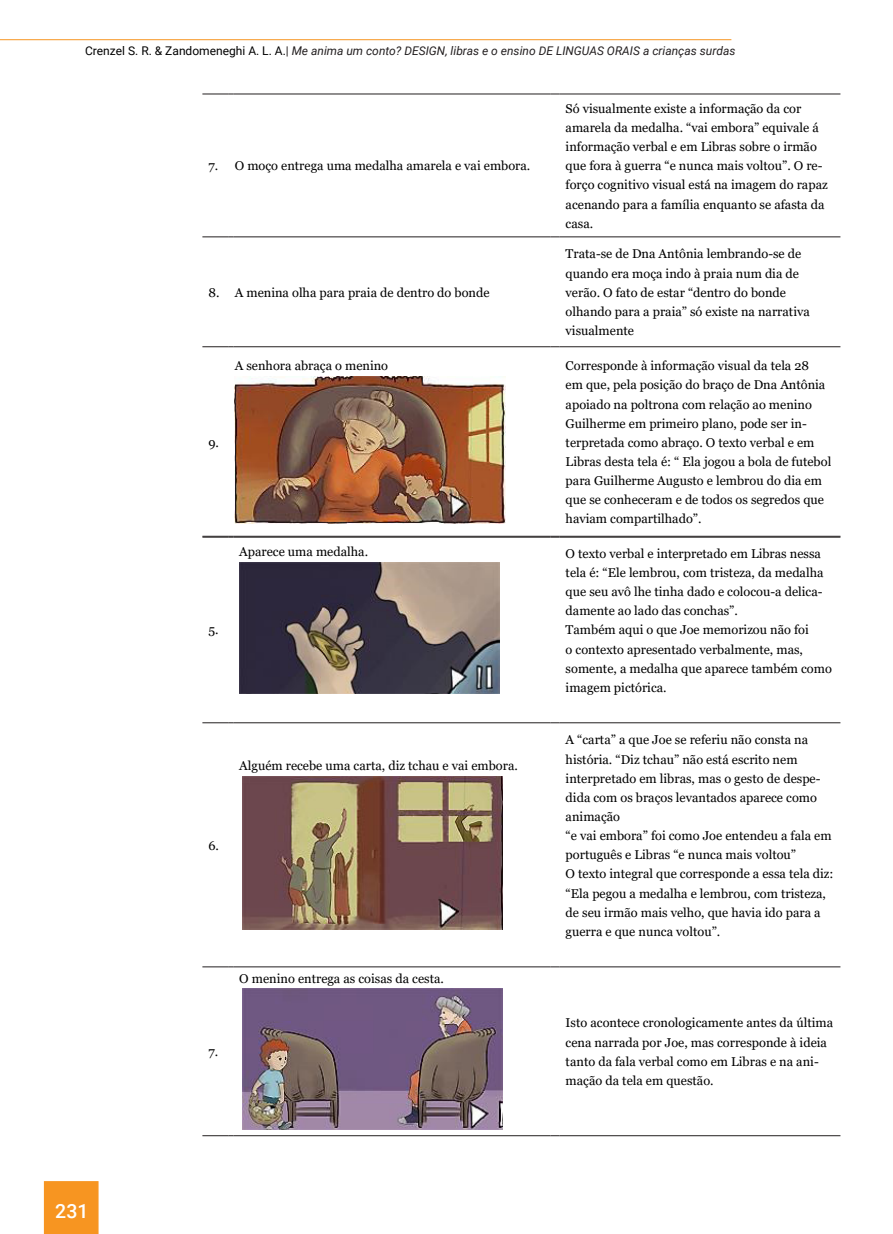
<style>
.page{position:relative;width:893px;height:1234px;background:#fff}
.page>*{position:absolute;margin:0;border:0;box-sizing:border-box;transform-origin:0 0}
.t1{font:500 19.5px "Roboto";color:#fff}
.Tabela_texto{font:12.75px/19.2px "Georgia";color:#000}
.t2{font:italic 12px "Roboto";color:#231f20}
.s1{font-style:normal;color:#000}
.s2{font-style:normal}
</style>
<div class="page">
<svg style="left:202px;top:94px;width:31px;height:1px"></svg>
<hr style="left:233px;top:94px;width:318px;height:1px;background:#231f20">
<hr style="left:560px;top:94px;width:280px;height:1px;background:#231f20">
<svg style="left:202px;top:236px;width:31px;height:1px"></svg>
<hr style="left:233px;top:236px;width:318px;height:1px;background:#231f20">
<hr style="left:560px;top:236px;width:280px;height:1px;background:#231f20">
<svg style="left:202px;top:346px;width:31px;height:1px"></svg>
<hr style="left:233px;top:346px;width:318px;height:1px;background:#231f20">
<hr style="left:560px;top:346px;width:280px;height:1px;background:#231f20">
<hr style="left:233px;top:536px;width:318px;height:1px;background:#231f20">
<hr style="left:560px;top:536px;width:280px;height:1px;background:#231f20">
<img style="left:235px;top:376px;width:271px;height:147px">
<svg style="left:202px;top:535px;width:31px;height:2px"></svg>
<hr style="left:233px;top:535px;width:318px;height:1px;background:#231f20">
<svg style="left:551px;top:535px;width:9px;height:2px"></svg>
<hr style="left:560px;top:535px;width:280px;height:1px;background:#231f20">
<svg style="left:202px;top:722px;width:31px;height:1px"></svg>
<hr style="left:233px;top:722px;width:318px;height:1px;background:#231f20">
<hr style="left:560px;top:722px;width:280px;height:1px;background:#231f20">
<svg style="left:202px;top:966px;width:31px;height:1px"></svg>
<hr style="left:233px;top:966px;width:318px;height:1px;background:#231f20">
<hr style="left:560px;top:966px;width:280px;height:1px;background:#231f20">
<hr style="left:233px;top:1134px;width:318px;height:1px;background:#231f20">
<hr style="left:560px;top:1134px;width:280px;height:1px;background:#231f20">
<img style="left:239px;top:562px;width:260px;height:131px">
<img style="left:242px;top:776px;width:260px;height:153px">
<img style="left:242px;top:988px;width:260px;height:141px">
<div style="left:44px;top:1180px;width:55px;height:53px;background:#f79521;border:2px solid #f79521"></div>
<hr style="left:0;top:39px;width:731px;height:1px;background:#f79521">
<p class="t2" style="left:85px;top:42px;width:652px"><span class="s1">Crenzel S. R. &amp; Zandomeneghi A. L. A.</span><span class="s2">|</span> Me anima um conto? DESIGN, libras e o ensino DE LINGUAS ORAIS a crianças surdas</p>
<p class="Tabela_texto" style="left:208px;top:156px;width:11px">7.</p>
<p class="Tabela_texto" style="left:235px;top:156px;width:297px">O moço entrega uma medalha amarela e vai embora.</p>
<p class="Tabela_texto" style="left:208px;top:283px;width:13px">8.</p>
<p class="Tabela_texto" style="left:235px;top:283px;width:256px">A menina olha para praia de dentro do bonde</p>
<p class="Tabela_texto" style="left:566px;top:99px;width:264px">Só visualmente existe a informação da cor amarela da medalha. “vai embora” equivale á informação verbal e em Libras sobre o irmão que fora à guerra “e nunca mais voltou”. O re&shy;forço cognitivo visual está na imagem do rapaz acenando para a família enquanto se afasta da casa.</p>
<p class="Tabela_texto" style="left:566px;top:244px;width:246px">Trata-se de Dna Antônia lembrando-se de quando era moça indo à praia num dia de verão. O fato de estar “dentro do bonde olhando para a praia” só existe na narrativa visualmente</p>
<h1 class="t1" style="left:55px;top:1197px;width:35px">231</h1>
<p class="Tabela_texto" style="left:208px;top:433px;width:12px">9.</p>
<p class="Tabela_texto" style="left:208px;top:620px;width:12px">5.</p>
<p class="Tabela_texto" style="left:208px;top:835px;width:12px">6.</p>
<p class="Tabela_texto" style="left:208px;top:1042px;width:11px">7.</p>
<p class="Tabela_texto" style="left:235px;top:356px;width:155px">A senhora abraça o menino</p>
<p class="Tabela_texto" style="left:566px;top:356px;width:267px">Corresponde à informação visual da tela 28<br>em que, pela posição do braço de Dna Antônia apoiado na poltrona com relação ao menino Guilherme em primeiro plano, pode ser in&shy;terpretada como abraço. O texto verbal e em Libras desta tela é: “ Ela jogou a bola de futebol para Guilherme Augusto e lembrou do dia em que se conheceram e de todos os segredos que haviam compartilhado”.</p>
<p class="Tabela_texto" style="left:239px;top:542px;width:130px">Aparece uma medalha.</p>
<p class="Tabela_texto" style="left:566px;top:544px;width:259px">O texto verbal e interpretado em Libras nessa tela é: “Ele lembrou, com tristeza, da medalha que seu avô lhe tinha dado e colocou-a delica&shy;damente ao lado das conchas”.</p>
<p class="Tabela_texto" style="left:566px;top:620px;width:268px">Também aqui o que Joe memorizou não foi<br>o contexto apresentado verbalmente, mas, somente, a medalha que aparece também como imagem pictórica.</p>
<p class="Tabela_texto" style="left:239px;top:756px;width:280px">Alguém recebe uma carta, diz tchau e vai embora.</p>
<p class="Tabela_texto" style="left:239px;top:968px;width:206px">O menino entrega as coisas da cesta.</p>
<p class="Tabela_texto" style="left:566px;top:730px;width:256px">A “carta” a que Joe se referiu não consta na história. “Diz tchau” não está escrito nem interpretado em libras, mas o gesto de despe&shy;dida com os braços levantados aparece como animação</p>
<p class="Tabela_texto" style="left:566px;top:826px;width:268px">“e vai embora” foi como Joe entendeu a fala em português e Libras “e nunca mais voltou”</p>
<p class="Tabela_texto" style="left:566px;top:864px;width:269px">O texto integral que corresponde a essa tela diz:</p>
<p class="Tabela_texto" style="left:566px;top:883px;width:262px">“Ela pegou a medalha e lembrou, com tristeza, de seu irmão mais velho, que havia ido para a guerra e que nunca voltou”.</p>
<p class="Tabela_texto" style="left:566px;top:1013px;width:269px">Isto acontece cronologicamente antes da última cena narrada por Joe, mas corresponde à ideia tanto da fala verbal como em Libras e na ani&shy;mação da tela em questão.</p>
</div>
